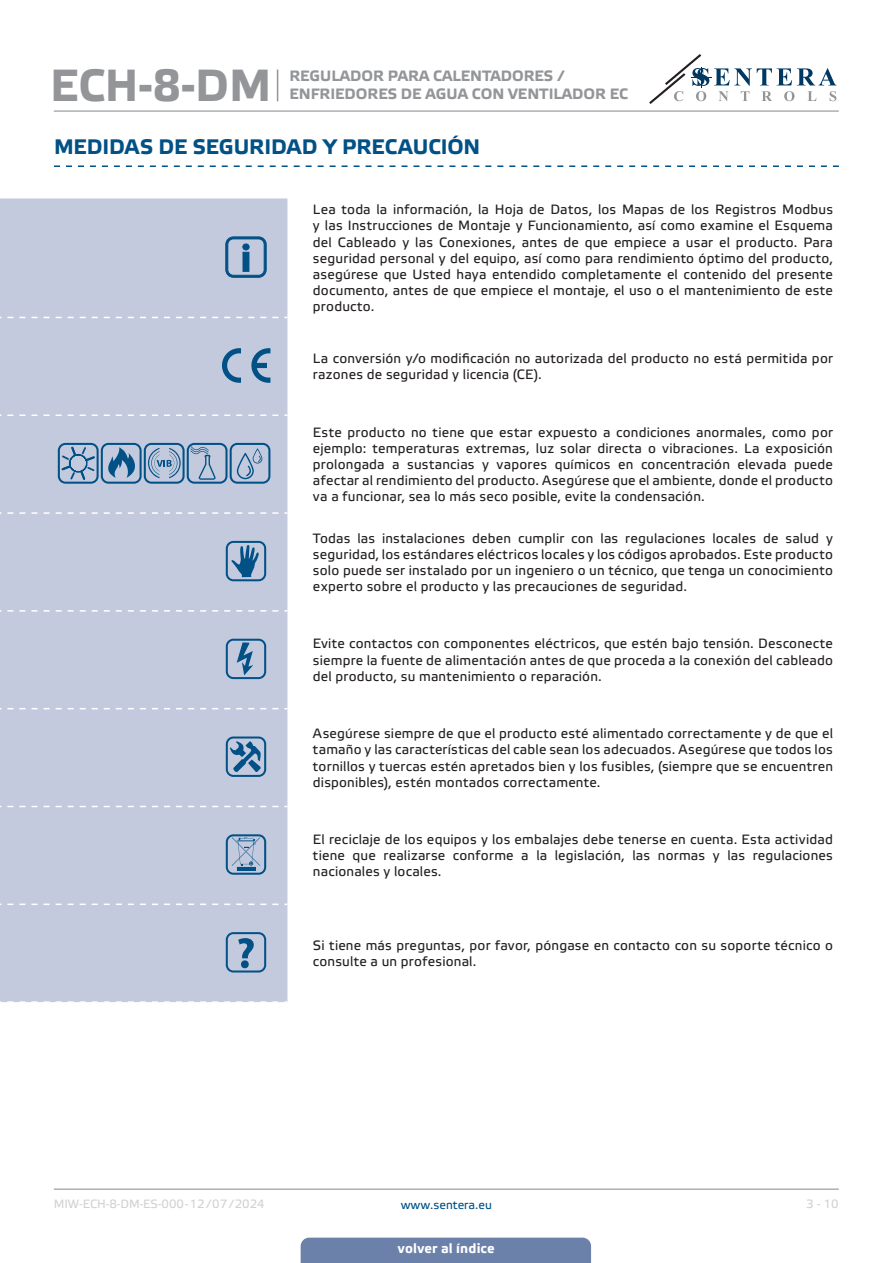
<style>
.page{position:relative;width:893px;height:1263px;background:#fff}
.page>*{position:absolute;margin:0;border:0;box-sizing:border-box;transform-origin:0 0}
.t1{font:700 45px "Etelka Text Pro";color:#939598}
.t2{font:700 21px "Etelka Text Pro";letter-spacing:-.005em;color:#015186}
.t3{font:700 15px/18px "Etelka Text Pro";color:#939598}
.table_text{font:13.5px/16.2px "Etelka Text Pro";letter-spacing:.015em;color:#231f20;text-align:justify}
.t4{font:700 13.5px "Etelka Text Pro";letter-spacing:.01em;color:#fff}
.t5{font:12px "Etelka Text Pro";color:#d1d2d4}
.t6{font:12px "Etelka Text Pro";color:#015186}
</style>
<div class="page">
<hr style="left:54px;top:111px;width:785px;height:1px;background:#939598">
<hr style="left:54px;top:1188px;width:785px;height:2px;background:#939598">
<svg style="left:649px;top:54px;width:187px;height:50px"></svg>
<div style="left:301px;top:1237px;width:290px;height:26px;background:#6c81aa"></div>
<hr style="left:277px;top:70px;width:1px;height:31px;background:#939598">
<svg style="left:54px;top:165px;width:785px;height:2px"></svg>
<div style="left:0;top:198px;width:287px;height:804px;background:#c4cadd"></div>
<svg style="left:7px;top:317px;width:280px;height:1px"></svg>
<svg style="left:7px;top:414px;width:280px;height:2px"></svg>
<svg style="left:7px;top:512px;width:280px;height:2px"></svg>
<svg style="left:7px;top:610px;width:280px;height:2px"></svg>
<svg style="left:7px;top:708px;width:280px;height:1px"></svg>
<svg style="left:7px;top:806px;width:280px;height:1px"></svg>
<svg style="left:7px;top:903px;width:280px;height:2px"></svg>
<svg style="left:7px;top:1001px;width:280px;height:1px"></svg>
<svg style="left:226px;top:237px;width:40px;height:40px;background:#84a2c0"></svg>
<svg style="left:221px;top:348px;width:20px;height:36px"></svg>
<svg style="left:251px;top:347px;width:19px;height:36px"></svg>
<svg style="left:58px;top:443px;width:212px;height:41px;background:#8ba7c3"></svg>
<svg style="left:226px;top:541px;width:40px;height:40px;background:#7196b8"></svg>
<svg style="left:226px;top:639px;width:40px;height:40px;background:#87a4c2"></svg>
<svg style="left:226px;top:736px;width:40px;height:41px;background:#7196b8"></svg>
<svg style="left:226px;top:834px;width:40px;height:41px;background:#8ca7c4"></svg>
<svg style="left:226px;top:932px;width:40px;height:40px;background:#8aa6c3"></svg>
<h1 class="t1" style="left:50px;top:60px;width:223px">ECH-8-DM</h1>
<p class="t3" style="left:289px;top:67px;width:340px">REGULADOR PARA CALENTADORES /<br>ENFRIEDORES DE AGUA CON VENTILADOR EC</p>
<p class="t2" style="left:54px;top:135px;width:428px">MEDIDAS DE SEGURIDAD Y PRECAUCIÓN</p>
<p class="table_text" style="left:313px;top:202px;width:522px">Lea toda la información, la Hoja de Datos, los Mapas de los Registros Modbus y las Instrucciones de Montaje y Funcionamiento, así como examine el Esquema del Cableado y las Conexiones, antes de que empiece a usar el producto. Para seguridad personal y del equipo, así como para rendimiento óptimo del producto, asegúrese que Usted haya entendido completamente el contenido del presente documento, antes de que empiece el montaje, el uso o el mantenimiento de este producto.</p>
<p class="table_text" style="left:313px;top:351px;width:521px">La conversión y/o modificación no autorizada del producto no está permitida por razones de seguridad y licencia (CE).</p>
<p class="table_text" style="left:313px;top:425px;width:521px">Este producto no tiene que estar expuesto a condiciones anormales, como por ejemplo: temperaturas extremas, luz solar directa o vibraciones. La exposición prolongada a sustancias y vapores químicos en concentración elevada puede afectar al rendimiento del producto. Asegúrese que el ambiente, donde el producto va a funcionar, sea lo más seco posible, evite la condensación.</p>
<p class="table_text" style="left:313px;top:531px;width:522px">Todas las instalaciones deben cumplir con las regulaciones locales de salud y seguridad, los estándares eléctricos locales y los códigos aprobados. Este producto solo puede ser instalado por un ingeniero o un técnico, que tenga un conocimiento experto sobre el producto y las precauciones de seguridad.</p>
<p class="table_text" style="left:313px;top:636px;width:521px">Evite contactos con componentes eléctricos, que estén bajo tensión. Desconecte siempre la fuente de alimentación antes de que proceda a la conexión del cableado del producto, su mantenimiento o reparación.</p>
<p class="table_text" style="left:313px;top:726px;width:521px">Asegúrese siempre de que el producto esté alimentado correctamente y de que el tamaño y las características del cable sean los adecuados. Asegúrese que todos los tornillos y tuercas estén apretados bien y los fusibles, (siempre que se encuentren disponibles), estén montados correctamente.</p>
<p class="table_text" style="left:313px;top:832px;width:521px">El reciclaje de los equipos y los embalajes debe tenerse en cuenta. Esta actividad tiene que realizarse conforme a la legislación, las normas y las regulaciones nacionales y locales.</p>
<p class="table_text" style="left:313px;top:938px;width:522px">Si tiene más preguntas, por favor, póngase en contacto con su soporte técnico o consulte a un profesional.</p>
<p class="t5" style="left:54px;top:1197px;width:212px">MIW-ECH-8-DM-ES-000 - 12 / 07 / 2024</p>
<p class="t6" style="left:401px;top:1198px;width:93px">www.sentera.eu</p>
<p class="t5" style="left:806px;top:1197px;width:34px">3 - 10</p>
<p class="t4" style="left:398px;top:1240px;width:98px">volver al índice</p>
</div>
